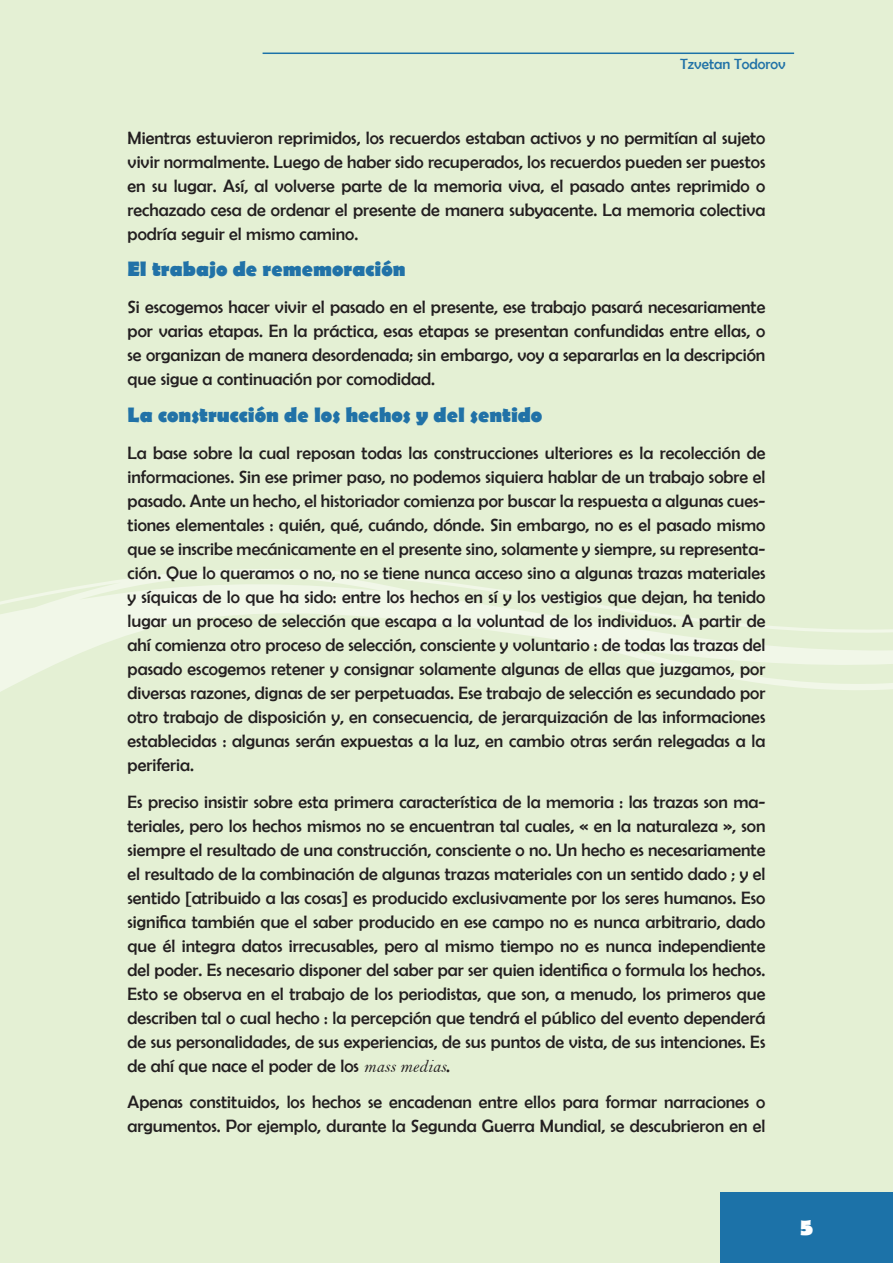
<style>
.page{position:relative;width:893px;height:1263px;background:#e4f0d4}
.page>*{position:absolute;margin:0;border:0;box-sizing:border-box;transform-origin:0 0}
.t1{font:700 24px "Berlin Sans FB";color:#fff}
.t2{font:700 21px "Berlin Sans FB";color:#2172a7}
.t3{font:18px/24px "Berlin Sans FB";color:#231f20;text-align:justify}
.t4{font:15px "Berlin Sans FB";color:#2172a7}
.s1{font-family:"Bell MT Italic"}
</style>
<div class="page">
<div style="left:721px;top:1193px;width:172px;height:70px;background:#1c72a8"></div>
<hr style="left:263px;top:53px;width:531px;height:1px;background:#1c72a8">
<svg style="left:0;top:569px;width:893px;height:125px"></svg>
<p class="t4" style="left:680px;top:56px;width:107px">Tzvetan Todorov</p>
<p class="t3" style="left:128px;top:125px;width:639px">Mientras estuvieron reprimidos, los recuerdos estaban activos y no permitían al sujeto vivir normalmente. Luego de haber sido recuperados, los recuerdos pueden ser puestos en su lugar. Así, al volverse parte de la memoria viva, el pasado antes reprimido o rechazado cesa de ordenar el presente de manera subyacente. La memoria colectiva podría seguir el mismo camino.</p>
<p class="t2" style="left:128px;top:257px;width:280px">El trabajo de rememoración</p>
<p class="t3" style="left:128px;top:295px;width:639px">Si escogemos hacer vivir el pasado en el presente, ese trabajo pasará necesariamente por varias etapas. En la práctica, esas etapas se presentan confundidas entre ellas, o se organizan de manera desordenada; sin embargo, voy a separarlas en la descripción que sigue a continuación por comodidad.</p>
<p class="t2" style="left:128px;top:403px;width:416px">La construcción de los hechos y del sentido</p>
<p class="t3" style="left:128px;top:440px;width:639px">La base sobre la cual reposan todas las construcciones ulteriores es la recolección de informaciones. Sin ese primer paso, no podemos siquiera hablar de un trabajo sobre el pasado. Ante un hecho, el historiador comienza por buscar la respuesta a algunas cues&shy;tiones elementales : quién, qué, cuándo, dónde. Sin embargo, no es el pasado mismo que se inscribe mecánicamente en el presente sino, solamente y siempre, su representa&shy;ción. Que lo queramos o no, no se tiene nunca acceso sino a algunas trazas materiales y síquicas de lo que ha sido: entre los hechos en sí y los vestigios que dejan, ha tenido lugar un proceso de selección que escapa a la voluntad de los individuos. A partir de ahí comienza otro proceso de selección, consciente y voluntario : de todas las trazas del pasado escogemos retener y consignar solamente algunas de ellas que juzgamos, por diversas razones, dignas de ser perpetuadas. Ese trabajo de selección es secundado por otro trabajo de disposición y, en consecuencia, de jerarquización de las informaciones establecidas : algunas serán expuestas a la luz, en cambio otras serán relegadas a la periferia.</p>
<p class="t3" style="left:128px;top:789px;width:639px">Es preciso insistir sobre esta primera característica de la memoria : las trazas son ma&shy;teriales, pero los hechos mismos no se encuentran tal cuales, « en la naturaleza », son siempre el resultado de una construcción, consciente o no. Un hecho es necesariamente el resultado de la combinación de algunas trazas materiales con un sentido dado ; y el sentido [atribuido a las cosas] es producido exclusivamente por los seres humanos. Eso significa también que el saber producido en ese campo no es nunca arbitrario, dado que él integra datos irrecusables, pero al mismo tiempo no es nunca independiente del poder. Es necesario disponer del saber par ser quien identifica o formula los hechos.<br>Esto se observa en el trabajo de los periodistas, que son, a menudo, los primeros que describen tal o cual hecho : la percepción que tendrá el público del evento dependerá de sus personalidades, de sus experiencias, de sus puntos de vista, de sus intenciones. Es de ahí que nace el poder de los <span class="s1">mass medias</span>.</p>
<p class="t3" style="left:128px;top:1090px;width:639px">Apenas constituidos, los hechos se encadenan entre ellos para formar narraciones o argumentos. Por ejemplo, durante la Segunda Guerra Mundial, se descubrieron en el</p>
<h1 class="t1" style="left:800px;top:1213px;width:14px">5</h1>
</div>
